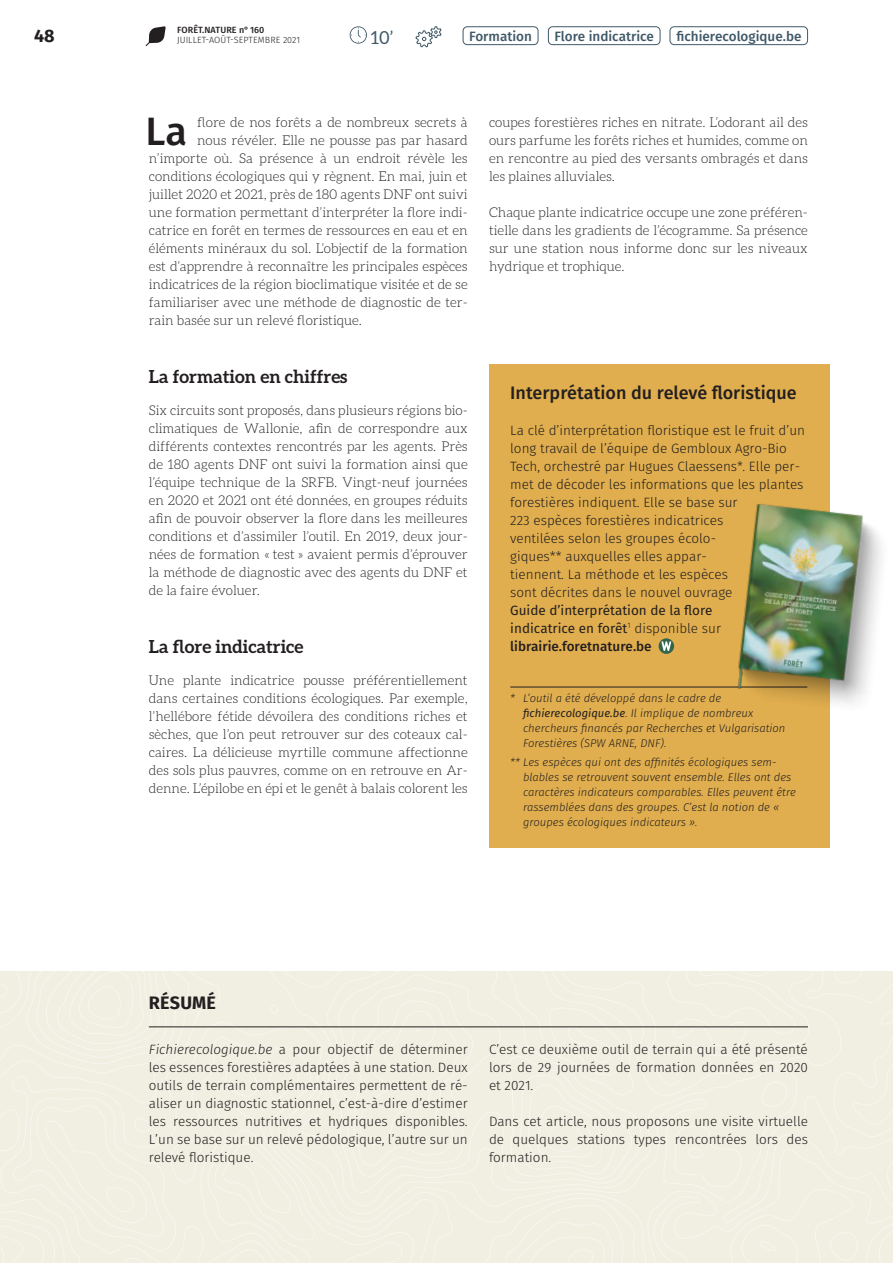
<style>
.page{position:relative;width:893px;height:1263px;background:#fff}
.page>*{position:absolute;margin:0;border:0;box-sizing:border-box;transform-origin:0 0}
.t1{font:500 39.6px "Fira Sans";color:#231f20}
.t2{font:700 18px "Aleo";color:#231f20}
.t3{font:500 18px "Fira Sans";color:#231f20}
.t4{font:700 18px "Fira Sans";letter-spacing:.01em;color:#231f20}
.t5{font:18px "Aleo";color:#405968}
.t6{font:300 13.5px/18px "Aleo";color:#231f20;text-align:justify}
.t7{font:300 13.5px/18px "Fira Sans";color:#231f20;text-align:justify}
.t8{font:13.5px/18px "Fira Sans";color:#231f20}
.t9{font:500 13.5px "Fira Sans";color:#405968}
.t10{font:italic 300 11.25px/15px "Fira Sans";color:#231f20}
.t11{font:300 9px "Fira Sans";letter-spacing:.01em;color:#231f20}
.t12{font:500 9px "Fira Sans";letter-spacing:.01em;color:#231f20}
.s1{font-weight:300}
.s2{font-weight:500}
.s3{font-weight:400}
.s4{font-style:italic}
</style>
<div class="page">
<svg style="left:146px;top:26px;width:20px;height:20px"></svg>
<div style="left:0;top:972px;width:893px;height:291px;background:#f1efe2"></div>
<hr style="left:149px;top:1026px;width:659px;height:1px;background:#231f20">
<div style="left:489px;top:364px;width:340px;height:484px;background:#e0ae4e"></div>
<hr style="left:510px;top:687px;width:297px;height:1px;background:#231f20">
<img style="left:652px;top:483px;width:230px;height:233px">
<svg style="left:415px;top:26px;width:27px;height:22px"></svg>
<div style="left:548px;top:26px;width:112px;height:19px;border:1px solid #405968;border-radius:4px"></div>
<div style="left:670px;top:26px;width:138px;height:19px;border:1px solid #405968;border-radius:4px"></div>
<div style="left:463px;top:26px;width:75px;height:19px;border:1px solid #405968;border-radius:4px"></div>
<svg style="left:349px;top:26px;width:18px;height:18px"></svg>
<p class="t12" style="left:177px;top:23px;width:89px">FORÊT.NATURE n°160</p>
<h2 class="t4" style="left:34px;top:24px;width:22px">48</h2>
<p class="t11" style="left:177px;top:34px;width:125px">JUILLET-AOÛT-SEPTEMBRE 2021</p>
<h2 class="t5" style="left:371px;top:27px;width:24px">10’</h2>
<p class="t9" style="left:469px;top:26px;width:64px">Formation</p>
<p class="t9" style="left:554px;top:26px;width:101px">Flore indicatrice</p>
<p class="t9" style="left:676px;top:26px;width:127px">fichierecologique.be</p>
<h1 class="t1" style="left:146px;top:103px;width:43px">La</h1>
<p class="t6" style="left:197px;top:113px;width:272px">flore de nos forêts a de nombreux secrets à</p>
<p class="t6" style="left:197px;top:131px;width:272px">nous révéler. Elle ne pousse pas par hasard</p>
<p class="t6" style="left:149px;top:149px;width:320px">n’importe où. Sa présence à un endroit révèle les</p>
<p class="t6" style="left:149px;top:167px;width:320px">conditions écologiques qui y règnent. En mai, juin et</p>
<p class="t6" style="left:149px;top:185px;width:320px">juillet 2020 et 2021, près de 180 agents DNF ont suivi</p>
<p class="t6" style="left:149px;top:203px;width:320px">une formation permettant d’interpréter la flore indi-</p>
<p class="t6" style="left:149px;top:221px;width:320px">catrice en forêt en termes de ressources en eau et en</p>
<p class="t6" style="left:149px;top:239px;width:320px">éléments minéraux du sol. L’objectif de la formation</p>
<p class="t6" style="left:149px;top:257px;width:320px">est d’apprendre à reconnaître les principales espèces</p>
<p class="t6" style="left:149px;top:275px;width:320px">indicatrices de la région bioclimatique visitée et de se</p>
<p class="t6" style="left:149px;top:293px;width:320px">familiariser avec une méthode de diagnostic de ter-</p>
<p class="t6" style="left:149px;top:311px;width:215px">rain basée sur un relevé floristique.</p>
<h2 class="t2" style="left:149px;top:366px;width:200px">La formation en chiffres</h2>
<p class="t6" style="left:149px;top:401px;width:320px">Six circuits sont proposés, dans plusieurs régions bio&shy;climatiques de Wallonie, afin de correspondre aux différents contextes rencontrés par les agents. Près de 180 agents DNF ont suivi la formation ainsi que l’équipe technique de la SRFB. Vingt-neuf journées en 2020 et 2021 ont été données, en groupes réduits afin de pouvoir observer la flore dans les meilleures conditions et d’assimiler l’outil. En 2019, deux jour&shy;nées de formation « test » avaient permis d’éprouver la méthode de diagnostic avec des agents du DNF et de la faire évoluer.</p>
<h2 class="t2" style="left:149px;top:636px;width:156px">La flore indicatrice</h2>
<p class="t6" style="left:149px;top:671px;width:320px">Une plante indicatrice pousse préférentiellement dans certaines conditions écologiques. Par exemple, l’hellébore fétide dévoilera des conditions riches et sèches, que l’on peut retrouver sur des coteaux cal&shy;caires. La délicieuse myrtille commune affectionne des sols plus pauvres, comme on en retrouve en Ar&shy;denne. L’épilobe en épi et le genêt à balais colorent les</p>
<p class="t6" style="left:489px;top:113px;width:320px">coupes forestières riches en nitrate. L’odorant ail des ours parfume les forêts riches et humides, comme on en rencontre au pied des versants ombragés et dans les plaines alluviales.</p>
<p class="t6" style="left:489px;top:203px;width:320px">Chaque plante indicatrice occupe une zone préféren&shy;tielle dans les gradients de l’écogramme. Sa présence sur une station nous informe donc sur les niveaux hydrique et trophique.</p>
<h2 class="t3" style="left:510px;top:380px;width:288px">Interprétation du relevé floristique</h2>
<p class="t7" style="left:510px;top:422px;width:296px;text-align:left">La clé d’interprétation floristique est le fruit d’un long travail de l’équipe de Gembloux Agro-Bio Tech, orchestré par Hugues Claessens*. Elle per&shy;met de décoder les informations que les plantes forestières indiquent. Elle se base sur<br>223 espèces forestières indicatrices<br>ventilées selon les groupes écolo-<br>giques** auxquelles elles appar-<br>tiennent. La méthode et les espèces<br>sont décrites dans le nouvel ouvrage</p>
<p class="t8" style="left:510px;top:601px;width:212px">Guide d’interprétation de la flore indicatrice en forêt<sup>1</sup> <span class="s1">disponible sur </span><span class="s2">librairie.foretnature.be</span></p>
<p class="t10" style="left:523px;top:690px;width:264px;text-indent:-13px">* L’outil a été développé dans le cadre de <span class="s3">fichierecologique.be</span>. Il implique de nombreux chercheurs financés par Recherches et Vulgarisation Forestières (SPW ARNE, DNF).</p>
<p class="t10" style="left:523px;top:755px;width:274px;text-indent:-13px">** Les espèces qui ont des affinités écologiques sem&shy;blables se retrouvent souvent ensemble. Elles ont des caractères indicateurs comparables. Elles peuvent être rassemblées dans des groupes. C’est la notion de « groupes écologiques indicateurs ».</p>
<h2 class="t4" style="left:149px;top:990px;width:69px">RÉSUMÉ</h2>
<p class="t7" style="left:149px;top:1041px;width:320px"><span class="s4">Fichierecologique.be</span> a pour objectif de déterminer les essences forestières adaptées à une station. Deux outils de terrain complémentaires permettent de ré&shy;aliser un diagnostic stationnel, c’est-à-dire d’estimer les ressources nutritives et hydriques disponibles.<br>L’un se base sur un relevé pédologique, l’autre sur un relevé floristique.</p>
<p class="t7" style="left:489px;top:1041px;width:320px">C’est ce deuxième outil de terrain qui a été présenté lors de 29 journées de formation données en 2020 et 2021.</p>
<p class="t7" style="left:489px;top:1113px;width:320px">Dans cet article, nous proposons une visite virtuelle de quelques stations types rencontrées lors des formation.</p>
</div>
